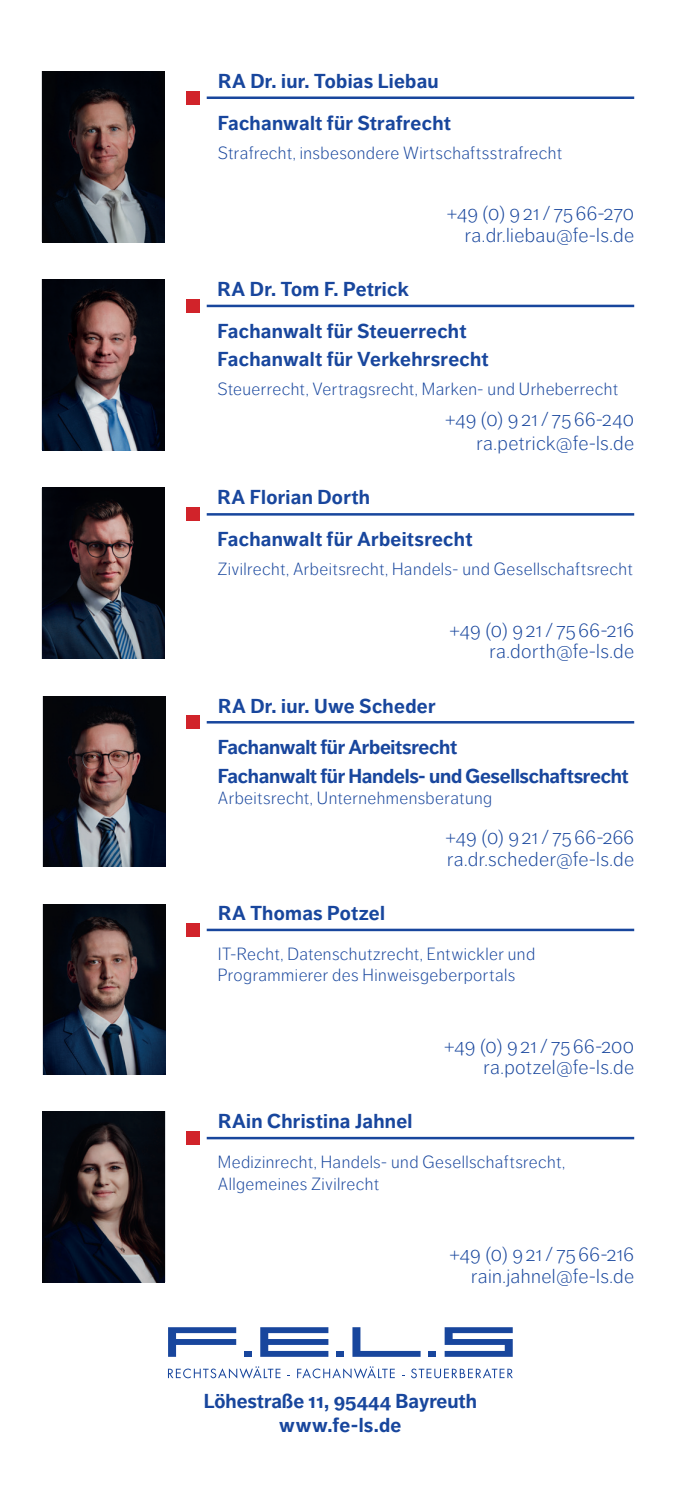
<style>
.page{position:relative;width:695px;height:1489px;background:#fff}
.page>*{position:absolute;margin:0;border:0;box-sizing:border-box;transform-origin:0 0}
.t1{font:300 20px/21.5px "Dagny Pro";letter-spacing:.015em;color:#18469d;text-align:right}
.t2{font:700 20px/24px "Dagny Pro";letter-spacing:.01em;color:#18469d}
.t3{font:700 20px/41.8px "Dagny Pro";letter-spacing:-.015em;color:#18469d}
.t4{font:300 17.5px/21.5px "Dagny Pro";letter-spacing:.025em;color:#18469d}
</style>
<div class="page">
<div style="left:244px;top:1350px;width:8px;height:6px;background:#18469d"></div>
<div style="left:336px;top:1350px;width:8px;height:6px;background:#18469d"></div>
<div style="left:428px;top:1350px;width:8px;height:6px;background:#18469d"></div>
<svg style="left:168px;top:1327px;width:68px;height:29px"></svg>
<svg style="left:260px;top:1327px;width:68px;height:29px"></svg>
<svg style="left:352px;top:1327px;width:68px;height:29px"></svg>
<svg style="left:444px;top:1327px;width:68px;height:29px"></svg>
<svg style="left:168px;top:1366px;width:112px;height:12px"></svg>
<svg style="left:297px;top:1366px;width:98px;height:12px"></svg>
<svg style="left:411px;top:1368px;width:101px;height:10px"></svg>
<img style="left:42px;top:72px;width:122px;height:170px">
<div style="left:186px;top:91px;width:14px;height:14px;background:#d1232a"></div>
<hr style="left:207px;top:96px;width:427px;height:3px;background:#18469d">
<div style="left:186px;top:299px;width:14px;height:14px;background:#d1232a"></div>
<hr style="left:207px;top:305px;width:427px;height:2px;background:#18469d">
<div style="left:186px;top:507px;width:14px;height:14px;background:#d1232a"></div>
<hr style="left:207px;top:513px;width:427px;height:2px;background:#18469d">
<div style="left:186px;top:715px;width:14px;height:14px;background:#d1232a"></div>
<hr style="left:207px;top:721px;width:427px;height:2px;background:#18469d">
<div style="left:186px;top:923px;width:14px;height:13px;background:#d1232a"></div>
<hr style="left:207px;top:928px;width:427px;height:3px;background:#18469d">
<div style="left:186px;top:1131px;width:14px;height:13px;background:#d1232a"></div>
<hr style="left:207px;top:1136px;width:427px;height:3px;background:#18469d">
<img style="left:42px;top:280px;width:122px;height:170px">
<img style="left:42px;top:488px;width:122px;height:170px">
<img style="left:43px;top:696px;width:122px;height:170px">
<img style="left:43px;top:904px;width:122px;height:170px">
<img style="left:42px;top:1111px;width:122px;height:170px">
<p class="t2" style="left:218px;top:60px;width:234px;line-height:42px">RA Dr. iur. Tobias Liebau<br>Fachanwalt für Strafrecht</p>
<p class="t4" style="left:218px;top:142px;width:346px">Strafrecht, insbesondere Wirtschaftsstrafrecht</p>
<p class="t2" style="left:217px;top:277px;width:193px">RA Dr. Tom F. Petrick</p>
<p class="t1" style="left:446px;top:203px;width:189px">+49 (0) 9 21 / 75 66-270 ra.dr.liebau@fe-ls.de</p>
<p class="t2" style="left:217px;top:316px;width:272px;line-height:28.5px">Fachanwalt für Steuerrecht<br>Fachanwalt für Verkehrsrecht</p>
<p class="t4" style="left:217px;top:378px;width:402px">Steuerrecht, Vertragsrecht, Marken- und Urheberrecht</p>
<p class="t2" style="left:217px;top:485px;width:154px">RA Florian Dorth</p>
<p class="t1" style="left:444px;top:407px;width:191px;line-height:24px">+49 (0) 9 21 / 75 66-240 ra.petrick@fe-ls.de</p>
<p class="t2" style="left:217px;top:527px;width:256px">Fachanwalt für Arbeitsrecht</p>
<p class="t4" style="left:217px;top:558px;width:417px">Zivilrecht, Arbeitsrecht, Handels- und Gesellschaftsrecht</p>
<p class="t1" style="left:449px;top:619px;width:186px">+49 (0) 9 21 / 75 66-216 ra.dorth@fe-ls.de</p>
<p class="t3" style="left:218px;top:685px;width:241px">RA Dr. iur. Uwe Scheder<br>Fachanwalt für Arbeitsrecht</p>
<p class="t3" style="left:218px;top:755px;width:412px">Fachanwalt für Handels- und Gesellschaftsrecht</p>
<p class="t4" style="left:218px;top:787px;width:276px">Arbeitsrecht, Unternehmensberatung</p>
<p class="t1" style="left:445px;top:826px;width:190px;text-align:left">+49 (0) 9 21 / 75 66-266 ra.dr.scheder@fe-ls.de</p>
<p class="t2" style="left:218px;top:901px;width:168px">RA Thomas Potzel</p>
<p class="t4" style="left:218px;top:943px;width:319px">IT-Recht, Datenschutzrecht, Entwickler und<br>Programmierer des Hinweisgeberportals</p>
<p class="t1" style="left:444px;top:1035px;width:192px">+49 (0) 9 21 / 75 66-200 ra.potzel@fe-ls.de</p>
<p class="t2" style="left:218px;top:1109px;width:196px">RAin Christina Jahnel</p>
<p class="t4" style="left:218px;top:1151px;width:349px">Medizinrecht, Handels- und Gesellschaftsrecht,<br>Allgemeines Zivilrecht</p>
<p class="t1" style="left:449px;top:1243px;width:186px">+49 (0) 9 21 / 75 66-216 rain.jahnel@fe-ls.de</p>
<p class="t2" style="left:204px;top:1389px;width:274px;text-align:center">Löhestraße 11, 95444 Bayreuth www.fe-ls.de</p>
</div>
